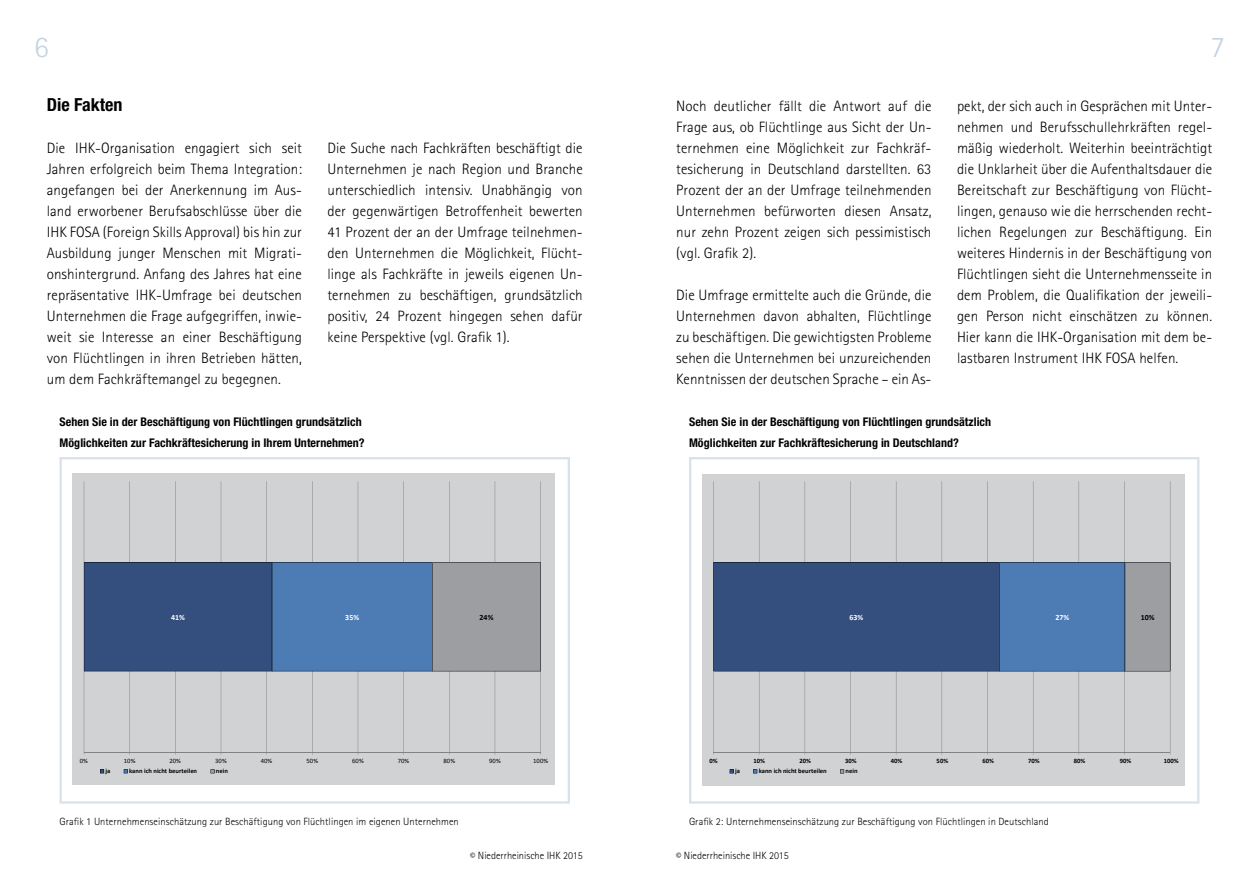
<style>
.page{position:relative;width:1259px;height:893px;background:#fff}
.page>*{position:absolute;margin:0;border:0;box-sizing:border-box;transform-origin:0 0}
.t1{font:300 30px "Rotis Sans Serif";color:#c4d3e3}
.t2{font:700 condensed 18px "Helvetica Neue";color:#000}
.t3{font:300 15px/21px "Rotis Sans Serif";letter-spacing:.005em;color:#000;text-align:justify}
.t4{font:700 condensed 12px/21px "Helvetica Neue";letter-spacing:.005em;color:#000}
.t5{font:300 10.5px "Rotis Sans Serif";letter-spacing:.005em;color:#000}
.t6{font:700 7.95px "Calibri";color:#fff}
.t7{font:700 7.95px "Calibri";color:#fff}
.t8{font:700 7.95px "Calibri";color:#000}
.t9{font:700 7.95px "Calibri";color:#000}
.t10{font:700 6.6px "Calibri";color:#000}
.t11{font:6.6px "Calibri";color:#000}
.t12{font:700 6.6px "Calibri";letter-spacing:.005em;color:#000}
</style>
<div class="page">
<div style="left:702px;top:474px;width:482px;height:311px;background:#d0d2d3"></div>
<hr style="left:713px;top:481px;width:1px;height:272px;background:#808285">
<hr style="left:759px;top:481px;width:1px;height:272px;background:#808285">
<hr style="left:804px;top:481px;width:1px;height:272px;background:#808285">
<hr style="left:850px;top:481px;width:1px;height:272px;background:#808285">
<hr style="left:896px;top:481px;width:1px;height:272px;background:#808285">
<hr style="left:941px;top:481px;width:1px;height:272px;background:#808285">
<hr style="left:987px;top:481px;width:1px;height:272px;background:#808285">
<hr style="left:1033px;top:481px;width:1px;height:272px;background:#808285">
<hr style="left:1078px;top:481px;width:1px;height:272px;background:#808285">
<hr style="left:1124px;top:481px;width:1px;height:272px;background:#808285">
<hr style="left:1170px;top:481px;width:1px;height:272px;background:#808285">
<svg style="left:713px;top:562px;width:457px;height:109px;background:#44618e"></svg>
<hr style="left:713px;top:752px;width:457px;height:1px;background:#808285">
<svg style="left:729px;top:769px;width:4px;height:4px"></svg>
<svg style="left:753px;top:769px;width:4px;height:4px"></svg>
<svg style="left:840px;top:769px;width:4px;height:4px"></svg>
<div style="left:689px;top:457px;width:510px;height:347px;border:2px solid #d8e1ec"></div>
<div style="left:73px;top:474px;width:482px;height:311px;background:#d0d2d3"></div>
<hr style="left:84px;top:481px;width:1px;height:271px;background:#808285">
<hr style="left:129px;top:481px;width:1px;height:271px;background:#808285">
<hr style="left:175px;top:481px;width:1px;height:271px;background:#808285">
<hr style="left:221px;top:481px;width:1px;height:271px;background:#808285">
<hr style="left:266px;top:481px;width:1px;height:271px;background:#808285">
<hr style="left:312px;top:481px;width:1px;height:271px;background:#808285">
<hr style="left:358px;top:481px;width:1px;height:271px;background:#808285">
<hr style="left:403px;top:481px;width:1px;height:271px;background:#808285">
<hr style="left:449px;top:481px;width:1px;height:271px;background:#808285">
<hr style="left:495px;top:481px;width:1px;height:271px;background:#808285">
<hr style="left:540px;top:481px;width:1px;height:271px;background:#808285">
<svg style="left:84px;top:562px;width:457px;height:109px;background:#546f97"></svg>
<hr style="left:84px;top:752px;width:456px;height:1px;background:#808285">
<svg style="left:100px;top:769px;width:4px;height:4px"></svg>
<svg style="left:124px;top:769px;width:4px;height:4px"></svg>
<svg style="left:210px;top:769px;width:5px;height:4px"></svg>
<div style="left:60px;top:457px;width:510px;height:347px;border:2px solid #d8e1ec"></div>
<h1 class="t1" style="left:34px;top:30px;width:16px">6</h1>
<h1 class="t1" style="left:1210px;top:30px;width:16px">7</h1>
<p class="t2" style="left:47px;top:93px;width:77px">Die Fakten</p>
<p class="t3" style="left:47px;top:137px;width:257px">Die IHK-Organisation engagiert sich seit Jahren erfolgreich beim Thema Integration: angefangen bei der Anerkennung im Aus&shy;land erworbener Berufsabschlüsse über die IHK FOSA (Foreign Skills Approval) bis hin zur Ausbildung junger Menschen mit Migrati&shy;onshintergrund. Anfang des Jahres hat eine repräsentative IHK-Umfrage bei deutschen Unternehmen die Frage aufgegriffen, inwie&shy;weit sie Interesse an einer Beschäftigung von Flüchtlingen in ihren Betrieben hätten, um dem Fachkräftemangel zu begegnen.</p>
<p class="t3" style="left:327px;top:137px;width:257px">Die Suche nach Fachkräften beschäftigt die Unternehmen je nach Region und Branche unterschiedlich intensiv. Unabhängig von der gegenwärtigen Betroffenheit bewerten 41 Prozent der an der Umfrage teilnehmen&shy;den Unternehmen die Möglichkeit, Flücht&shy;linge als Fachkräfte in jeweils eigenen Un&shy;ternehmen zu beschäftigen, grundsätzlich positiv, 24 Prozent hingegen sehen dafür keine Perspektive (vgl. Grafik 1).</p>
<p class="t3" style="left:676px;top:95px;width:257px">Noch deutlicher fällt die Antwort auf die Frage aus, ob Flüchtlinge aus Sicht der Un&shy;ternehmen eine Möglichkeit zur Fachkräf&shy;tesicherung in Deutschland darstellten. 63<br>Prozent der an der Umfrage teilnehmenden Unternehmen befürworten diesen Ansatz, nur zehn Prozent zeigen sich pessimistisch (vgl. Grafik 2).</p>
<p class="t3" style="left:676px;top:284px;width:257px">Die Umfrage ermittelte auch die Gründe, die Unternehmen davon abhalten, Flüchtlinge zu beschäftigen. Die gewichtigsten Probleme sehen die Unternehmen bei unzureichenden Kenntnissen der deutschen Sprache – ein As-</p>
<p class="t3" style="left:957px;top:95px;width:257px">pekt, der sich auch in Gesprächen mit Unter&shy;nehmen und Berufsschullehrkräften regel&shy;mäßig wiederholt. Weiterhin beeinträchtigt die Unklarheit über die Aufenthaltsdauer die Bereitschaft zur Beschäftigung von Flücht&shy;lingen, genauso wie die herrschenden recht&shy;lichen Regelungen zur Beschäftigung. Ein weiteres Hindernis in der Beschäftigung von Flüchtlingen sieht die Unternehmensseite in dem Problem, die Qualifikation der jeweili&shy;gen Person nicht einschätzen zu können.<br>Hier kann die IHK-Organisation mit dem be&shy;lastbaren Instrument IHK FOSA helfen.</p>
<p class="t4" style="left:60px;top:411px;width:307px">Sehen Sie in der Beschäftigung von Flüchtlingen grundsätzlich<br>Möglichkeiten zur Fachkräftesicherung in Ihrem Unternehmen?</p>
<p class="t4" style="left:689px;top:411px;width:304px">Sehen Sie in der Beschäftigung von Flüchtlingen grundsätzlich<br>Möglichkeiten zur Fachkräftesicherung in Deutschland?</p>
<p class="t7" style="left:171px;top:612px;width:15px">41%</p>
<p class="t7" style="left:345px;top:612px;width:15px">35%</p>
<p class="t9" style="left:479px;top:612px;width:15px">24%</p>
<p class="t6" style="left:849px;top:612px;width:15px">63%</p>
<p class="t6" style="left:1055px;top:612px;width:15px">27%</p>
<p class="t8" style="left:1140px;top:612px;width:15px">10%</p>
<p class="t11" style="left:80px;top:757px;width:10px">0%</p>
<p class="t11" style="left:124px;top:757px;width:13px">10%</p>
<p class="t11" style="left:170px;top:757px;width:13px">20%</p>
<p class="t11" style="left:215px;top:757px;width:13px">30%</p>
<p class="t11" style="left:261px;top:757px;width:13px">40%</p>
<p class="t11" style="left:307px;top:757px;width:13px">50%</p>
<p class="t11" style="left:352px;top:757px;width:13px">60%</p>
<p class="t11" style="left:398px;top:757px;width:13px">70%</p>
<p class="t11" style="left:443px;top:757px;width:13px">80%</p>
<p class="t11" style="left:489px;top:757px;width:13px">90%</p>
<p class="t11" style="left:533px;top:757px;width:16px">100%</p>
<p class="t12" style="left:105px;top:767px;width:6px">ja</p>
<p class="t12" style="left:129px;top:767px;width:70px">kann ich nicht beurteilen</p>
<p class="t12" style="left:216px;top:767px;width:14px">nein</p>
<p class="t10" style="left:709px;top:757px;width:10px">0%</p>
<p class="t10" style="left:753px;top:757px;width:13px">10%</p>
<p class="t10" style="left:799px;top:757px;width:13px">20%</p>
<p class="t10" style="left:845px;top:757px;width:13px">30%</p>
<p class="t10" style="left:891px;top:757px;width:13px">40%</p>
<p class="t10" style="left:936px;top:757px;width:13px">50%</p>
<p class="t10" style="left:982px;top:757px;width:13px">60%</p>
<p class="t10" style="left:1028px;top:757px;width:13px">70%</p>
<p class="t10" style="left:1074px;top:757px;width:13px">80%</p>
<p class="t10" style="left:1119px;top:757px;width:13px">90%</p>
<p class="t10" style="left:1163px;top:757px;width:16px">100%</p>
<p class="t10" style="left:735px;top:767px;width:6px">ja</p>
<p class="t10" style="left:758px;top:767px;width:70px">kann ich nicht beurteilen</p>
<p class="t10" style="left:845px;top:767px;width:14px">nein</p>
<p class="t5" style="left:60px;top:815px;width:401px">Grafik 1 Unternehmenseinschätzung zur Beschäftigung von Flüchtlingen im eigenen Unternehmen</p>
<p class="t5" style="left:689px;top:815px;width:361px">Grafik 2: Unternehmenseinschätzung zur Beschäftigung von Flüchtlingen in Deutschland</p>
<p class="t5" style="left:470px;top:849px;width:114px">© Niederrheinische IHK 2015</p>
<p class="t5" style="left:676px;top:849px;width:114px">© Niederrheinische IHK 2015</p>
</div>
